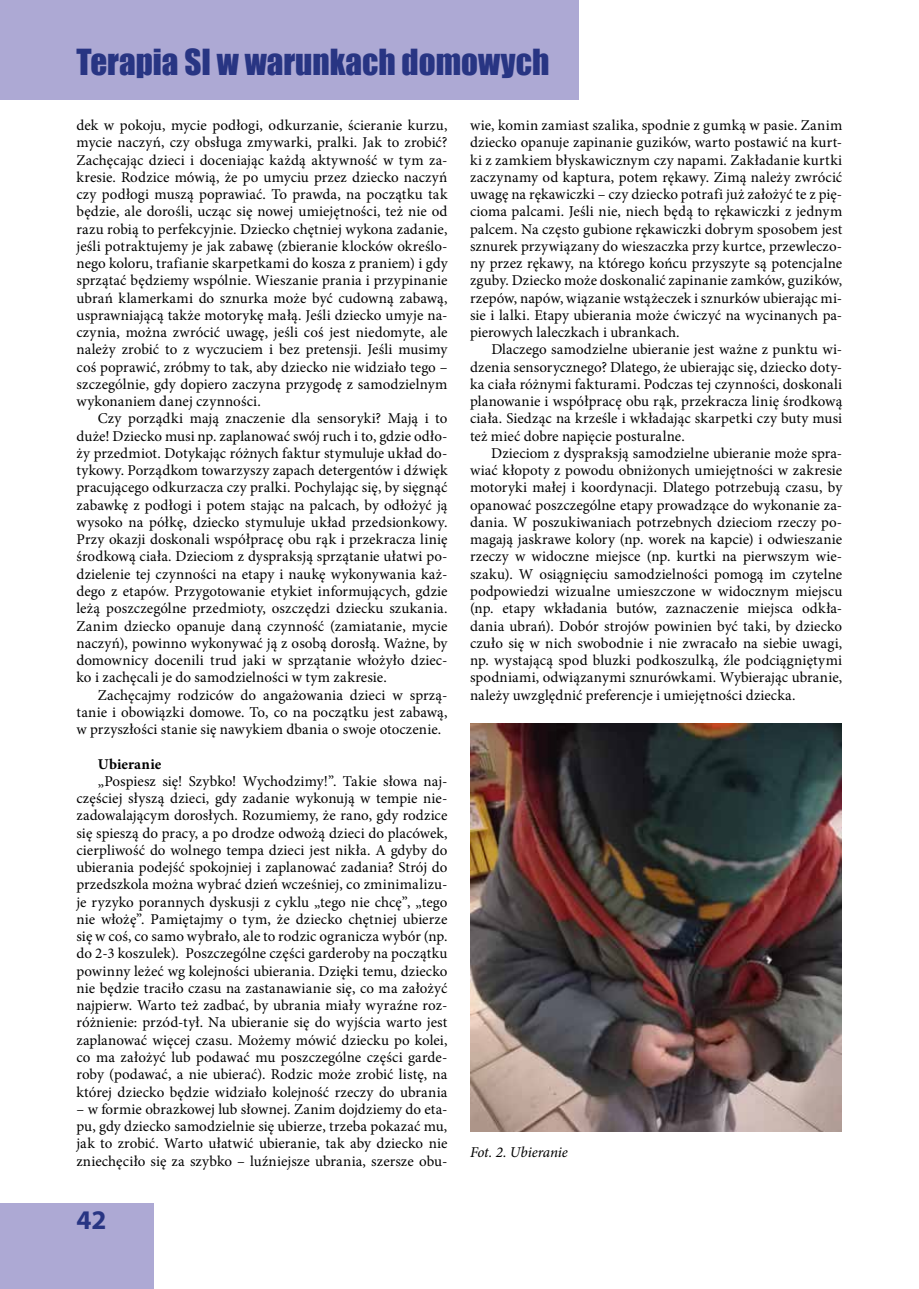
<style>
.page{position:relative;width:919px;height:1289px;background:#fff}
.page>*{position:absolute;margin:0;border:0;box-sizing:border-box;transform-origin:0 0}
.t1{font:33px "Impact";color:#283583}
.t2{font:700 27px "Myriad Pro";color:#283583}
.t3{font:15px/17.2px "Minion Pro";letter-spacing:.005em;color:#000;text-align:justify}
.t4{font:italic 15px "Minion Pro";letter-spacing:-.01em;color:#000}
.t5{font:700 15px "Minion Pro";letter-spacing:.005em;color:#000}
</style>
<div class="page">
<div style="left:0;top:1203px;width:153px;height:85px;background:#ada9d4"></div>
<div style="left:0;top:0;width:578px;height:100px;background:#ada9d4"></div>
<img style="left:471px;top:723px;width:370px;height:408px">
<h1 class="t1" style="left:77px;top:36px;width:474px">Terapia SI w warunkach domowych</h1>
<p class="t3" style="left:77px;top:117px;width:372px">dek w pokoju, mycie podłogi, odkurzanie, ścieranie kurzu, mycie naczyń, czy obsługa zmywarki, pralki. Jak to zrobić?<br>Zachęcając dzieci i doceniając każdą aktywność w tym za&shy;kresie. Rodzice mówią, że po umyciu przez dziecko naczyń czy podłogi muszą poprawiać. To prawda, na początku tak będzie, ale dorośli, ucząc się nowej umiejętności, też nie od razu robią to perfekcyjnie. Dziecko chętniej wykona zadanie, jeśli potraktujemy je jak zabawę (zbieranie klocków określo&shy;nego koloru, trafianie skarpetkami do kosza z praniem) i gdy sprzątać będziemy wspólnie. Wieszanie prania i przypinanie ubrań klamerkami do sznurka może być cudowną zabawą, usprawniającą także motorykę małą. Jeśli dziecko umyje na&shy;czynia, można zwrócić uwagę, jeśli coś jest niedomyte, ale należy zrobić to z wyczuciem i bez pretensji. Jeśli musimy coś poprawić, zróbmy to tak, aby dziecko nie widziało tego – szczególnie, gdy dopiero zaczyna przygodę z samodzielnym wykonaniem danej czynności.</p>
<p class="t3" style="left:77px;top:410px;width:372px;text-indent:21px">Czy porządki mają znaczenie dla sensoryki? Mają i to duże! Dziecko musi np. zaplanować swój ruch i to, gdzie odło&shy;ży przedmiot. Dotykając różnych faktur stymuluje układ do&shy;tykowy. Porządkom towarzyszy zapach detergentów i dźwięk pracującego odkurzacza czy pralki. Pochylając się, by sięgnąć zabawkę z podłogi i potem stając na palcach, by odłożyć ją wysoko na półkę, dziecko stymuluje układ przedsionkowy.<br>Przy okazji doskonali współpracę obu rąk i przekracza linię środkową ciała. Dzieciom z dyspraksją sprzątanie ułatwi po&shy;dzielenie tej czynności na etapy i naukę wykonywania każ&shy;dego z etapów. Przygotowanie etykiet informujących, gdzie leżą poszczególne przedmioty, oszczędzi dziecku szukania.<br>Zanim dziecko opanuje daną czynność (zamiatanie, mycie naczyń), powinno wykonywać ją z osobą dorosłą. Ważne, by domownicy docenili trud jaki w sprzątanie włożyło dziec&shy;ko i zachęcali je do samodzielności w tym zakresie.</p>
<p class="t3" style="left:76px;top:686px;width:372px;text-indent:21px">Zachęcajmy rodziców do angażowania dzieci w sprzą&shy;tanie i obowiązki domowe. To, co na początku jest zabawą, w przyszłości stanie się nawykiem dbania o swoje otoczenie.</p>
<p class="t5" style="left:98px;top:753px;width:65px">Ubieranie</p>
<p class="t3" style="left:76px;top:772px;width:372px;text-indent:21px">„Pospiesz się! Szybko! Wychodzimy!”. Takie słowa naj&shy;częściej słyszą dzieci, gdy zadanie wykonują w tempie nie&shy;zadowalającym dorosłych. Rozumiemy, że rano, gdy rodzice się spieszą do pracy, a po drodze odwożą dzieci do placówek, cierpliwość do wolnego tempa dzieci jest nikła. A gdyby do ubierania podejść spokojniej i zaplanować zadania? Strój do przedszkola można wybrać dzień wcześniej, co zminimalizu&shy;je ryzyko porannych dyskusji z cyklu „tego nie chcę”, „tego nie włożę”. Pamiętajmy o tym, że dziecko chętniej ubierze się w coś, co samo wybrało, ale to rodzic ogranicza wybór (np. do 2-3 koszulek). Poszczególne części garderoby na początku powinny leżeć wg kolejności ubierania. Dzięki temu, dziecko nie będzie traciło czasu na zastanawianie się, co ma założyć najpierw. Warto też zadbać, by ubrania miały wyraźne roz&shy;różnienie: przód-tył. Na ubieranie się do wyjścia warto jest zaplanować więcej czasu. Możemy mówić dziecku po kolei, co ma założyć lub podawać mu poszczególne części garde&shy;roby (podawać, a nie ubierać). Rodzic może zrobić listę, na której dziecko będzie widziało kolejność rzeczy do ubrania</p>
<p class="t3" style="left:76px;top:1100px;width:372px">– w formie obrazkowej lub słownej. Zanim dojdziemy do eta&shy;pu, gdy dziecko samodzielnie się ubierze, trzeba pokazać mu, jak to zrobić. Warto ułatwić ubieranie, tak aby dziecko nie zniechęciło się za szybko – luźniejsze ubrania, szersze obu-</p>
<h2 class="t2" style="left:77px;top:1202px;width:31px">42</h2>
<p class="t3" style="left:470px;top:117px;width:374px">wie, komin zamiast szalika, spodnie z gumką w pasie. Zanim dziecko opanuje zapinanie guzików, warto postawić na kurt&shy;ki z zamkiem błyskawicznym czy napami. Zakładanie kurtki zaczynamy od kaptura, potem rękawy. Zimą należy zwrócić uwagę na rękawiczki – czy dziecko potrafi już założyć te z pię&shy;cioma palcami. Jeśli nie, niech będą to rękawiczki z jednym palcem. Na często gubione rękawiczki dobrym sposobem jest sznurek przywiązany do wieszaczka przy kurtce, przewleczo&shy;ny przez rękawy, na którego końcu przyszyte są potencjalne zguby. Dziecko może doskonalić zapinanie zamków, guzików, rzepów, napów, wiązanie wstążeczek i sznurków ubierając mi&shy;sie i lalki. Etapy ubierania może ćwiczyć na wycinanych pa&shy;pierowych laleczkach i ubrankach.</p>
<p class="t3" style="left:470px;top:341px;width:374px;text-indent:21px">Dlaczego samodzielne ubieranie jest ważne z punktu wi&shy;dzenia sensorycznego? Dlatego, że ubierając się, dziecko doty&shy;ka ciała różnymi fakturami. Podczas tej czynności, doskonali planowanie i współpracę obu rąk, przekracza linię środkową ciała. Siedząc na krześle i wkładając skarpetki czy buty musi też mieć dobre napięcie posturalne.</p>
<p class="t3" style="left:470px;top:444px;width:374px;text-indent:21px">Dzieciom z dyspraksją samodzielne ubieranie może spra&shy;wiać kłopoty z powodu obniżonych umiejętności w zakresie motoryki małej i koordynacji. Dlatego potrzebują czasu, by opanować poszczególne etapy prowadzące do wykonanie za&shy;dania. W poszukiwaniach potrzebnych dzieciom rzeczy po&shy;magają jaskrawe kolory (np. worek na kapcie) i odwieszanie rzeczy w widoczne miejsce (np. kurtki na pierwszym wie&shy;szaku). W osiągnięciu samodzielności pomogą im czytelne podpowiedzi wizualne umieszczone w widocznym miejscu (np. etapy wkładania butów, zaznaczenie miejsca odkła&shy;dania ubrań). Dobór strojów powinien być taki, by dziecko czuło się w nich swobodnie i nie zwracało na siebie uwagi, np. wystającą spod bluzki podkoszulką, źle podciągniętymi spodniami, odwiązanymi sznurówkami. Wybierając ubranie, należy uwzględnić preferencje i umiejętności dziecka.</p>
<p class="t4" style="left:470px;top:1141px;width:99px">Fot. 2. Ubieranie</p>
</div>
